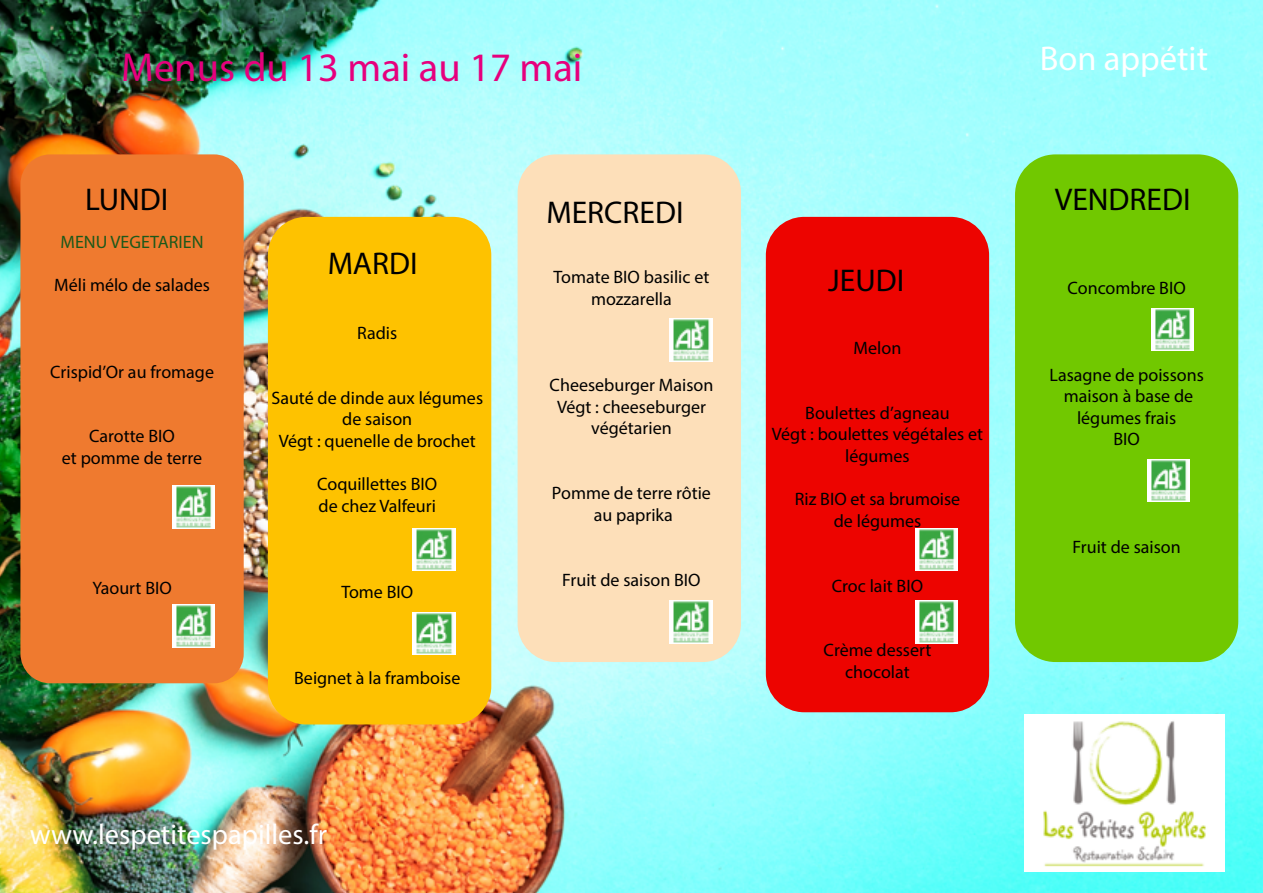
<style>
.page{position:relative;width:1263px;height:893px;background:#fff}
.page>*{position:absolute;margin:0;border:0;box-sizing:border-box;transform-origin:0 0}
.t1{font:40.5px "Myriad Pro";color:#e6007d}
.t2{font:34.5px "Myriad Pro";color:#fff}
.t3{font:31.5px "Myriad Pro";color:#000}
.t4{font:28.5px "Myriad Pro";color:#fff}
.t5{font:18px/21.6px "Myriad Pro";color:#000;text-align:center}
.t6{font:18px "Myriad Pro";color:#1d591a}
</style>
<div class="page">
<img style="left:0;top:0;width:1263px;height:893px">
<div style="left:1015px;top:154px;width:223px;height:508px;background:#71c800;border-radius:40px"></div>
<div style="left:766px;top:217px;width:223px;height:495px;background:#ed0400;border-radius:38px"></div>
<div style="left:518px;top:154px;width:223px;height:508px;background:#fddfb9;border-radius:38px"></div>
<div style="left:268px;top:217px;width:223px;height:507px;background:#fec200;border-radius:38px"></div>
<div style="left:20px;top:154px;width:224px;height:529px;background:#ef7a2f;border-radius:30px"></div>
<img style="left:1024px;top:714px;width:200px;height:158px">
<img style="left:172px;top:486px;width:43px;height:42px">
<img style="left:172px;top:605px;width:43px;height:42px">
<img style="left:412px;top:528px;width:43px;height:43px">
<img style="left:412px;top:612px;width:43px;height:43px">
<img style="left:670px;top:319px;width:42px;height:42px">
<img style="left:915px;top:601px;width:43px;height:42px">
<img style="left:915px;top:528px;width:43px;height:43px">
<img style="left:1151px;top:308px;width:43px;height:43px">
<img style="left:1147px;top:459px;width:42px;height:43px">
<img style="left:670px;top:601px;width:42px;height:42px">
<h1 class="t1" style="left:121px;top:42px;width:463px">Menus du 13 mai au 17 mai</h1>
<h3 class="t3" style="left:85px;top:180px;width:85px">LUNDI</h3>
<p class="t6" style="left:61px;top:231px;width:144px">MENU VEGETARIEN</p>
<p class="t5" style="left:54px;top:274px;width:157px">Méli mélo de salades</p>
<p class="t5" style="left:50px;top:361px;width:165px">Crispid’Or au fromage</p>
<p class="t5" style="left:62px;top:425px;width:142px">Carotte BIO<br>et pomme de terre</p>
<p class="t5" style="left:92px;top:577px;width:81px">Yaourt BIO</p>
<h3 class="t3" style="left:328px;top:244px;width:91px">MARDI</h3>
<p class="t5" style="left:357px;top:322px;width:42px">Radis</p>
<p class="t5" style="left:271px;top:386px;width:213px">Sauté de dinde aux légumes de saison<br>Végt : quenelle de brochet</p>
<p class="t5" style="left:317px;top:473px;width:122px;text-align:left">Coquillettes BIO de chez Valfeuri</p>
<p class="t5" style="left:341px;top:581px;width:73px">Tome BIO</p>
<p class="t5" style="left:294px;top:667px;width:168px">Beignet à la framboise</p>
<h3 class="t4" style="left:30px;top:816px;width:299px">www.lespetitespapilles.fr</h3>
<h3 class="t3" style="left:546px;top:193px;width:139px">MERCREDI</h3>
<p class="t5" style="left:554px;top:266px;width:157px">Tomate BIO basilic et mozzarella</p>
<p class="t5" style="left:550px;top:374px;width:165px">Cheeseburger Maison<br>Végt : cheeseburger végétarien</p>
<p class="t5" style="left:552px;top:482px;width:160px">Pomme de terre rôtie au paprika</p>
<p class="t5" style="left:562px;top:568px;width:140px">Fruit de saison BIO</p>
<h3 class="t3" style="left:828px;top:261px;width:78px">JEUDI</h3>
<p class="t5" style="left:854px;top:337px;width:49px">Melon</p>
<p class="t5" style="left:772px;top:402px;width:213px">Boulettes d’agneau<br>Végt : boulettes végétales et légumes</p>
<p class="t5" style="left:795px;top:488px;width:167px">Riz BIO et sa brumoise de légumes</p>
<p class="t5" style="left:832px;top:574px;width:93px">Croc lait BIO</p>
<p class="t5" style="left:824px;top:639px;width:109px">Crème dessert chocolat</p>
<h2 class="t2" style="left:1040px;top:37px;width:170px">Bon appétit</h2>
<h3 class="t3" style="left:1055px;top:180px;width:137px">VENDREDI</h3>
<p class="t5" style="left:1067px;top:277px;width:120px">Concombre BIO</p>
<p class="t5" style="left:1049px;top:363px;width:156px">Lasagne de poissons maison à base de légumes frais<br>BIO</p>
<p class="t5" style="left:1072px;top:536px;width:110px">Fruit de saison</p>
</div>
